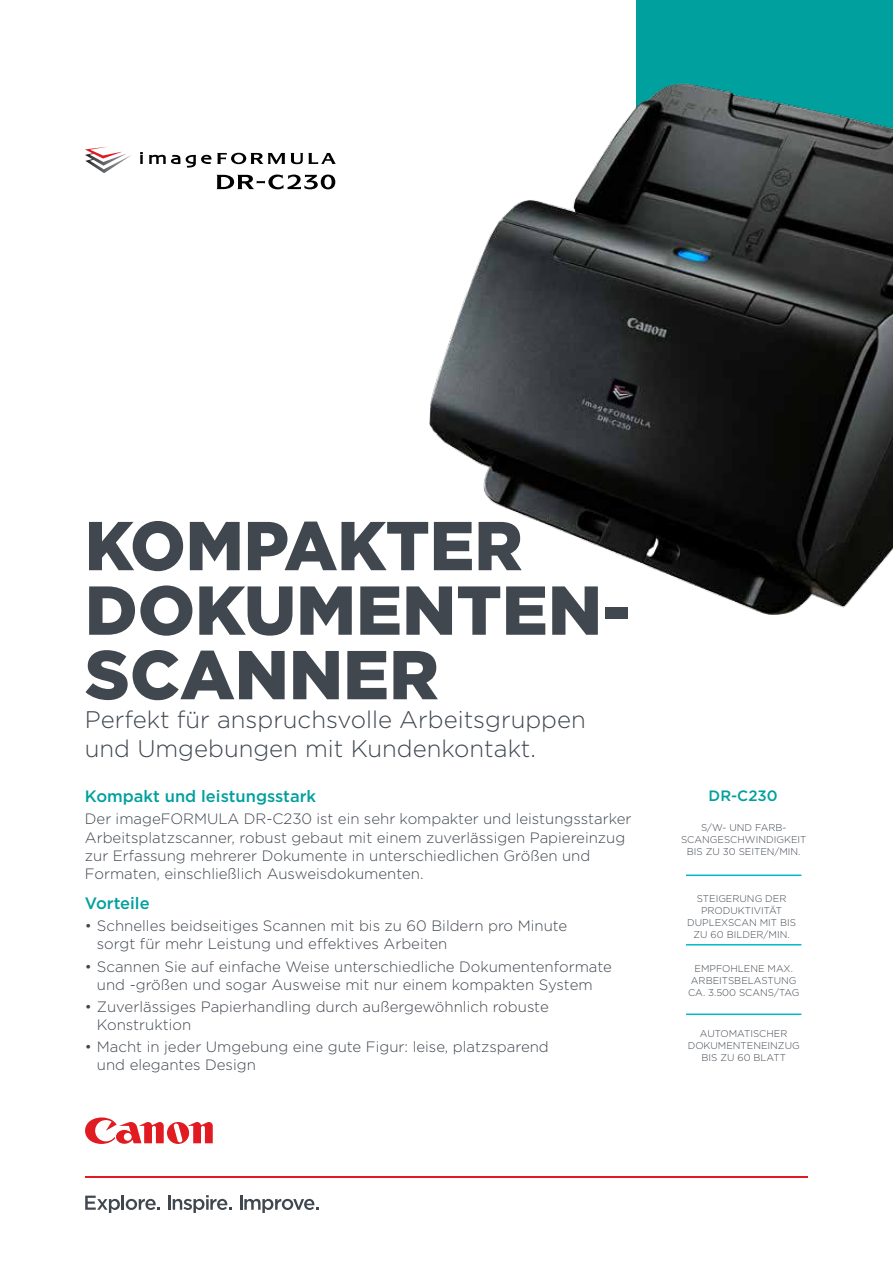
<style>
.page{position:relative;width:893px;height:1263px;background:#fff}
.page>*{position:absolute;margin:0;border:0;box-sizing:border-box;transform-origin:0 0}
.t1{font:900 69px/64.5px "Gotham";color:#40474f}
.t2{font:300 24px/28.8px "Gotham";color:#40474f}
.t3{font:500 16.5px "Gotham";color:#00a09e}
.t4{font:300 15px/18px "Gotham";color:#40474f}
.t5{font:500 15px "Gotham";color:#00a09e}
.t6{font:300 9.75px/12px "Gotham";color:#40474f;text-align:center}
</style>
<div class="page">
<svg style="left:85px;top:1117px;width:146px;height:96px"></svg>
<svg style="left:240px;top:1195px;width:79px;height:18px"></svg>
<hr style="left:85px;top:1176px;width:723px;height:2px;background:#e11b22">
<div style="left:637px;top:0;width:256px;height:319px;background:#00a09e"></div>
<img style="left:430px;top:84px;width:463px;height:530px">
<hr style="left:686px;top:874px;width:115px;height:2px;background:#00bac6">
<hr style="left:686px;top:944px;width:115px;height:1px;background:#00bac6">
<hr style="left:686px;top:1013px;width:115px;height:2px;background:#00bac6">
<svg style="left:85px;top:153px;width:46px;height:20px"></svg>
<svg style="left:140px;top:152px;width:3px;height:12px"></svg>
<svg style="left:149px;top:155px;width:31px;height:9px"></svg>
<svg style="left:186px;top:155px;width:25px;height:13px"></svg>
<svg style="left:217px;top:153px;width:119px;height:11px"></svg>
<svg style="left:216px;top:175px;width:119px;height:14px"></svg>
<h1 class="t1" style="left:85px;top:513px;width:547px">KOMPAKTER<br>DOKUMENTEN-<br>SCANNER</h1>
<h2 class="t2" style="left:85px;top:704px;width:502px">Perfekt für anspruchsvolle Arbeitsgruppen und Umgebungen mit Kundenkontakt.</h2>
<p class="t3" style="left:85px;top:786px;width:233px">Kompakt und leistungsstark</p>
<p class="t4" style="left:85px;top:810px;width:548px">Der imageFORMULA DR-C230 ist ein sehr kompakter und leistungsstarker Arbeitsplatzscanner, robust gebaut mit einem zuverlässigen Papiereinzug zur Erfassung mehrerer Dokumente in unterschiedlichen Größen und Formaten, einschließlich Ausweisdokumenten.</p>
<p class="t3" style="left:85px;top:892px;width:66px">Vorteile</p>
<p class="t4" style="left:97px;top:916px;width:472px;text-indent:-12px">• Schnelles beidseitiges Scannen mit bis zu 60 Bildern pro Minute sorgt für mehr Leistung und effektives Arbeiten</p>
<p class="t4" style="left:85px;top:957px;width:529px;text-align:center">• Scannen Sie auf einfache Weise unterschiedliche Dokumentenformate und -größen und sogar Ausweise mit nur einem kompakten System</p>
<p class="t4" style="left:97px;top:997px;width:453px;text-indent:-12px">• Zuverlässiges Papierhandling durch außergewöhnlich robuste<br>Konstruktion</p>
<p class="t4" style="left:97px;top:1037px;width:453px;text-indent:-12px">• Macht in jeder Umgebung eine gute Figur: leise, platzsparend und elegantes Design</p>
<p class="t5" style="left:709px;top:786px;width:71px">DR-C230</p>
<p class="t6" style="left:681px;top:821px;width:127px">S/W- UND FARB-<br>SCANGESCHWINDIGKEIT<br>BIS ZU 30 SEITEN/MIN.</p>
<p class="t6" style="left:687px;top:892px;width:110px">STEIGERUNG DER<br>PRODUKTIVITÄT<br>DUPLEXSCAN MIT BIS<br>ZU 60 BILDER/MIN.</p>
<p class="t6" style="left:688px;top:962px;width:113px">EMPFOHLENE MAX.<br>ARBEITSBELASTUNG<br>CA. 3.500 SCANS/TAG</p>
<p class="t6" style="left:688px;top:1027px;width:113px">AUTOMATISCHER<br>DOKUMENTENEINZUG<br>BIS ZU 60 BLATT</p>
</div>
